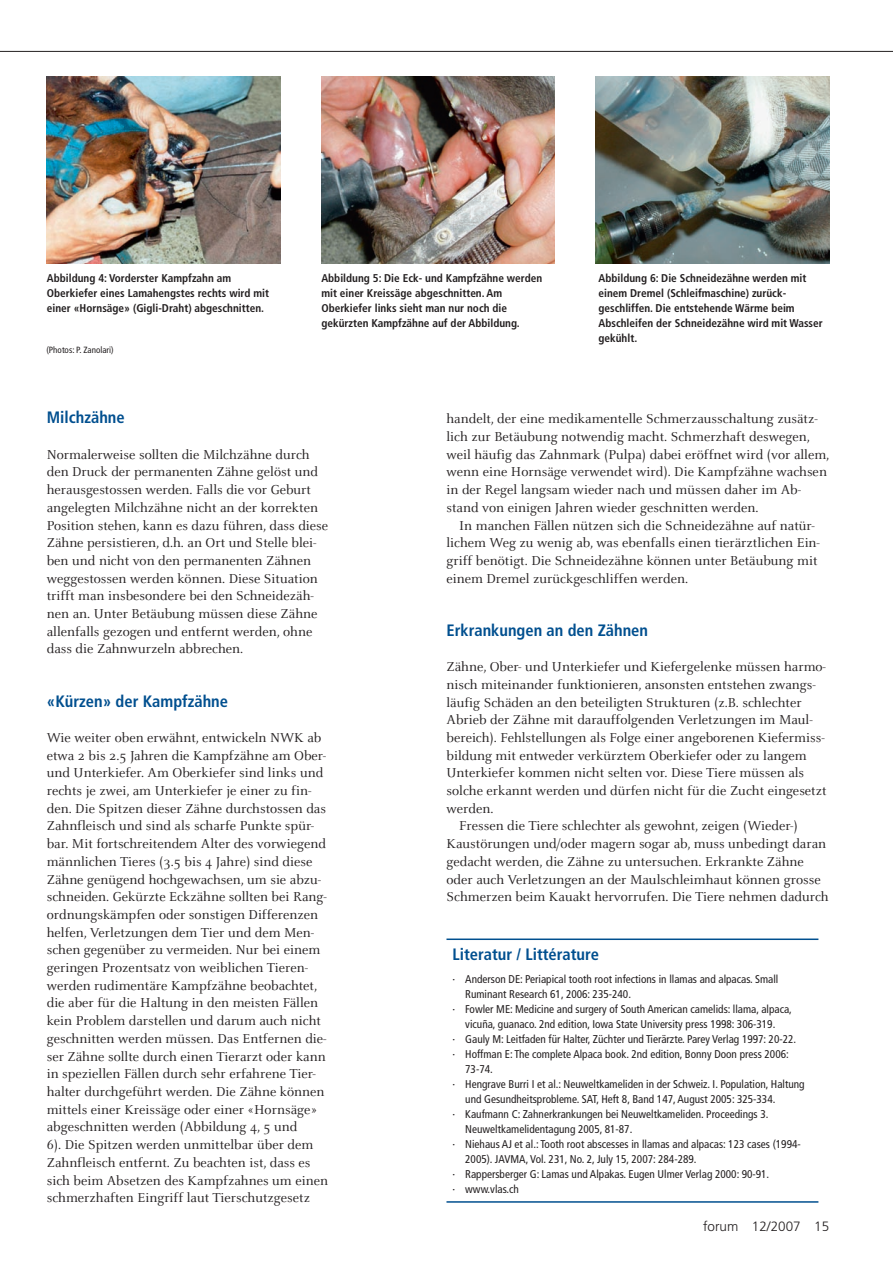
<style>
.page{position:relative;width:893px;height:1263px;background:#fff}
.page>*{position:absolute;margin:0;border:0;box-sizing:border-box;transform-origin:0 0}
.t1{font:700 condensed 16.5px "Frutiger";color:#004f8f}
.t2{font:14.25px/17.7px "Celeste";color:#231f20}
.t3{font:300 13.5px "Frutiger";color:#231f20}
.t4{font:condensed 11.25px "Frutiger";color:#231f20}
.t5{font:700 condensed 11.25px/15px "Frutiger";color:#231f20}
.t6{font:condensed 9px "Frutiger";color:#231f20}
</style>
<div class="page">
<hr style="left:0;top:51px;width:893px;height:1px;background:#231f20">
<hr style="left:446px;top:938px;width:372px;height:2px;background:#004f8f">
<hr style="left:446px;top:1201px;width:372px;height:2px;background:#004f8f">
<img style="left:47px;top:77px;width:234px;height:187px">
<img style="left:321px;top:77px;width:234px;height:187px">
<img style="left:595px;top:77px;width:234px;height:187px">
<p class="t5" style="left:47px;top:270px;width:224px">Abbildung 4: Vorderster Kampfzahn am<br>Oberkiefer eines Lamahengstes rechts wird mit einer «Hornsäge» (Gigli-Draht) abgeschnitten.</p>
<p class="t5" style="left:321px;top:270px;width:222px">Abbildung 5: Die Eck- und Kampfzähne werden mit einer Kreissäge abgeschnitten. Am Oberkiefer links sieht man nur noch die gekürzten Kampfzähne auf der Abbildung.</p>
<p class="t5" style="left:598px;top:270px;width:226px">Abbildung 6: Die Schneidezähne werden mit einem Dremel (Schleifmaschine) zurück&shy;geschliffen. Die entstehende Wärme beim Abschleifen der Schneidezähne wird mit Wasser gekühlt.</p>
<p class="t6" style="left:46px;top:344px;width:69px">(Photos: P. Zanolari)</p>
<p class="t1" style="left:47px;top:408px;width:79px">Milchzähne</p>
<p class="t2" style="left:47px;top:446px;width:283px">Normalerweise sollten die Milchzähne durch den Druck der permanenten Zähne gelöst und herausgestossen werden. Falls die vor Geburt angelegten Milchzähne nicht an der korrekten Position stehen, kann es dazu führen, dass diese Zähne persistieren, d.h. an Ort und Stelle blei&shy;ben und nicht von den permanenten Zähnen weggestossen werden können. Diese Situation trifft man insbesondere bei den Schneidezäh&shy;nen an. Unter Betäubung müssen diese Zähne allenfalls gezogen und entfernt werden, ohne dass die Zahnwurzeln abbrechen.</p>
<p class="t1" style="left:47px;top:691px;width:183px">«Kürzen» der Kampfzähne</p>
<p class="t2" style="left:47px;top:729px;width:283px">Wie weiter oben erwähnt, entwickeln NWK ab etwa 2 bis 2.5 Jahren die Kampfzähne am Ober&shy;und Unterkiefer. Am Oberkiefer sind links und rechts je zwei, am Unterkiefer je einer zu fin&shy;den. Die Spitzen dieser Zähne durchstossen das Zahnfleisch und sind als scharfe Punkte spür&shy;bar. Mit fortschreitendem Alter des vorwiegend männlichen Tieres (3.5 bis 4 Jahre) sind diese Zähne genügend hochgewachsen, um sie abzu&shy;schneiden. Gekürzte Eckzähne sollten bei Rang&shy;ordnungskämpfen oder sonstigen Differenzen helfen, Verletzungen dem Tier und dem Men&shy;schen gegenüber zu vermeiden. Nur bei einem geringen Prozentsatz von weiblichen Tieren&shy;werden rudimentäre Kampfzähne beobachtet, die aber für die Haltung in den meisten Fällen kein Problem darstellen und darum auch nicht geschnitten werden müssen. Das Entfernen die&shy;ser Zähne sollte durch einen Tierarzt oder kann in speziellen Fällen durch sehr erfahrene Tier&shy;halter durchgeführt werden. Die Zähne können mittels einer Kreissäge oder einer «Hornsäge» abgeschnitten werden (Abbildung 4, 5 und<br>6). Die Spitzen werden unmittelbar über dem Zahnfleisch entfernt. Zu beachten ist, dass es sich beim Absetzen des Kampfzahnes um einen schmerzhaften Eingriff laut Tierschutzgesetz</p>
<p class="t2" style="left:446px;top:410px;width:384px">handelt, der eine medikamentelle Schmerzausschaltung zusätz&shy;lich zur Betäubung notwendig macht. Schmerzhaft deswegen, weil häufig das Zahnmark (Pulpa) dabei eröffnet wird (vor allem, wenn eine Hornsäge verwendet wird). Die Kampfzähne wachsen in der Regel langsam wieder nach und müssen daher im Ab&shy;stand von einigen Jahren wieder geschnitten werden.</p>
<p class="t2" style="left:446px;top:517px;width:375px;text-indent:13px">In manchen Fällen nützen sich die Schneidezähne auf natür&shy;lichem Weg zu wenig ab, was ebenfalls einen tierärztlichen Ein&shy;griff benötigt. Die Schneidezähne können unter Betäubung mit einem Dremel zurückgeschliffen werden.</p>
<p class="t1" style="left:446px;top:620px;width:203px">Erkrankungen an den Zähnen</p>
<p class="t2" style="left:446px;top:658px;width:381px">Zähne, Ober- und Unterkiefer und Kiefergelenke müssen harmo-</p>
<p class="t2" style="left:446px;top:676px;width:371px">nisch miteinander funktionieren, ansonsten entstehen zwangs-</p>
<p class="t2" style="left:446px;top:694px;width:357px">läufig Schäden an den beteiligten Strukturen (z.B. schlechter</p>
<p class="t2" style="left:446px;top:711px;width:368px">Abrieb der Zähne mit darauffolgenden Verletzungen im Maul-</p>
<p class="t2" style="left:446px;top:729px;width:380px">bereich). Fehlstellungen als Folge einer angeborenen Kiefermiss-</p>
<p class="t2" style="left:446px;top:747px;width:362px">bildung mit entweder verkürztem Oberkiefer oder zu langem</p>
<p class="t2" style="left:446px;top:764px;width:359px">Unterkiefer kommen nicht selten vor. Diese Tiere müssen als</p>
<p class="t2" style="left:446px;top:782px;width:382px">solche erkannt werden und dürfen nicht für die Zucht eingesetzt</p>
<p class="t2" style="left:446px;top:800px;width:48px">werden.</p>
<p class="t2" style="left:459px;top:817px;width:340px">Fressen die Tiere schlechter als gewohnt, zeigen (Wieder-)</p>
<p class="t2" style="left:446px;top:835px;width:381px">Kaustörungen und/oder magern sogar ab, muss unbedingt daran</p>
<p class="t2" style="left:446px;top:853px;width:359px">gedacht werden, die Zähne zu untersuchen. Erkrankte Zähne</p>
<p class="t2" style="left:446px;top:871px;width:376px">oder auch Verletzungen an der Maulschleimhaut können grosse</p>
<p class="t2" style="left:446px;top:888px;width:384px">Schmerzen beim Kauakt hervorrufen. Die Tiere nehmen dadurch</p>
<p class="t1" style="left:452px;top:945px;width:148px">Literatur / Littérature</p>
<p class="t4" style="left:452px;top:973px;width:327px">· Anderson DE: Periapical tooth root infections in llamas and alpacas. Small</p>
<p class="t4" style="left:465px;top:988px;width:167px">Ruminant Research 61, 2006: 235-240.</p>
<p class="t4" style="left:452px;top:1003px;width:341px">· Fowler ME: Medicine and surgery of South American camelids: llama, alpaca,</p>
<p class="t4" style="left:465px;top:1018px;width:312px">vicuña, guanaco. 2nd edition, Iowa State University press 1998: 306-319.</p>
<p class="t4" style="left:452px;top:1033px;width:345px">· Gauly M: Leitfaden für Halter, Züchter und Tierärzte. Parey Verlag 1997: 20-22.</p>
<p class="t4" style="left:452px;top:1048px;width:338px">· Hoffman E: The complete Alpaca book. 2nd edition, Bonny Doon press 2006:</p>
<p class="t4" style="left:465px;top:1063px;width:29px">73-74.</p>
<p class="t4" style="left:452px;top:1078px;width:354px">· Hengrave Burri I et al.: Neuweltkameliden in der Schweiz. I. Population, Haltung</p>
<p class="t4" style="left:465px;top:1093px;width:312px">und Gesundheitsprobleme. SAT, Heft 8, Band 147, August 2005: 325-334.</p>
<p class="t4" style="left:452px;top:1108px;width:317px">· Kaufmann C: Zahnerkrankungen bei Neuweltkameliden. Proceedings 3.</p>
<p class="t4" style="left:465px;top:1123px;width:169px">Neuweltkamelidentagung 2005, 81-87.</p>
<p class="t4" style="left:452px;top:1138px;width:350px">· Niehaus AJ et al.: Tooth root abscesses in llamas and alpacas: 123 cases (1994-</p>
<p class="t4" style="left:465px;top:1153px;width:233px">2005). JAVMA, Vol. 231, No. 2, July 15, 2007: 284-289.</p>
<p class="t4" style="left:452px;top:1168px;width:318px">· Rappersberger G: Lamas und Alpakas. Eugen Ulmer Verlag 2000: 90-91.</p>
<p class="t4" style="left:452px;top:1183px;width:68px">· www.vlas.ch</p>
<p class="t3" style="left:703px;top:1218px;width:128px">forum 12/2007 15</p>
</div>
